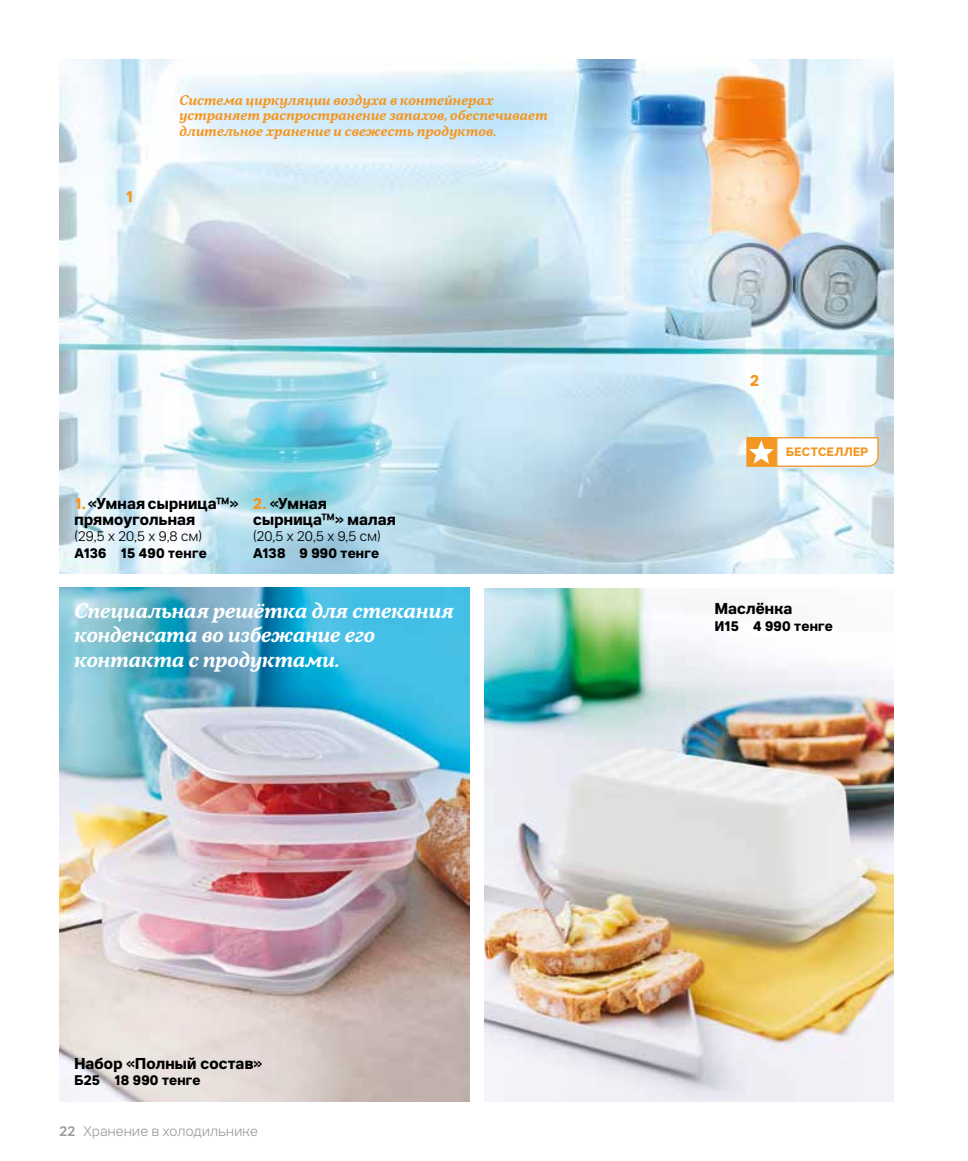
<style>
.page{position:relative;width:968px;height:1161px;background:#fff}
.page>*{position:absolute;margin:0;border:0;box-sizing:border-box;transform-origin:0 0}
.t1{font:italic 700 21px/24.5px "Tupper Serif";letter-spacing:-.005em;color:#fff}
.t2{font:700 15.75px/15.8px "Tupper PRO";letter-spacing:.01em;color:#000}
.t3{font:700 15.75px "Tupper PRO";color:#f49722}
.t4{font:italic 700 14px/15.8px "Tupper Serif";letter-spacing:.01em;color:#f49722}
.t5{font:700 14px "Tupper PRO";letter-spacing:.015em;color:#000}
.t6{font:300 14px "Tupper PRO";letter-spacing:.005em;color:#000}
.t7{font:300 14px "Tupper PRO";letter-spacing:.025em;color:#9d9d9c}
.t8{font:500 14px "Tupper PRO";color:#9d9d9c}
.t9{font:700 12.25px "Tupper PRO";letter-spacing:.025em;color:#f49722}
.s1{color:#f49722}
</style>
<div class="page">
<img style="left:60px;top:60px;width:833px;height:513px">
<svg style="left:65px;top:452px;width:399px;height:167px"></svg>
<img style="left:60px;top:588px;width:409px;height:513px">
<svg style="left:46px;top:360px;width:399px;height:168px"></svg>
<svg style="left:16px;top:988px;width:336px;height:167px"></svg>
<svg style="left:748px;top:436px;width:131px;height:31px"></svg>
<div style="left:746px;top:437px;width:30px;height:30px;border:1px solid #f49722"></div>
<img style="left:484px;top:588px;width:409px;height:513px">
<p class="t3" style="left:126px;top:184px;width:9px">1</p>
<p class="t4" style="left:179px;top:92px;width:369px">Система циркуляции воздуха в контейнерах устраняет распространение запахов, обеспечивает длительное хранение и свежесть продуктов.</p>
<p class="t2" style="left:74px;top:495px;width:165px"><span class="s1">1.</span> «Умная сырница™» прямоугольная</p>
<p class="t6" style="left:74px;top:525px;width:129px">(29,5 х 20,5 х 9,8 см)</p>
<p class="t5" style="left:74px;top:542px;width:134px">А136 15 490 тенге</p>
<p class="t2" style="left:253px;top:495px;width:144px"><span class="s1">2.</span> «Умная сырница™» малая</p>
<p class="t6" style="left:253px;top:525px;width:129px">(20,5 х 20,5 х 9,5 см)</p>
<p class="t5" style="left:253px;top:542px;width:128px">А138 9 990 тенге</p>
<h1 class="t1" style="left:74px;top:598px;width:380px">Специальная решётка для стекания конденсата во избежание его контакта с продуктами.</h1>
<p class="t2" style="left:74px;top:1054px;width:189px">Набор «Полный состав»</p>
<p class="t5" style="left:74px;top:1069px;width:128px">Б25 18 990 тенге</p>
<p class="t8" style="left:60px;top:1120px;width:17px">22</p>
<p class="t7" style="left:83px;top:1120px;width:176px">Хранение в холодильнике</p>
<p class="t3" style="left:750px;top:368px;width:10px">2</p>
<p class="t9" style="left:786px;top:442px;width:83px">БЕСТСЕЛЛЕР</p>
<p class="t2" style="left:714px;top:600px;width:79px">Маслёнка</p>
<p class="t5" style="left:714px;top:614px;width:120px">И15 4 990 тенге</p>
</div>
